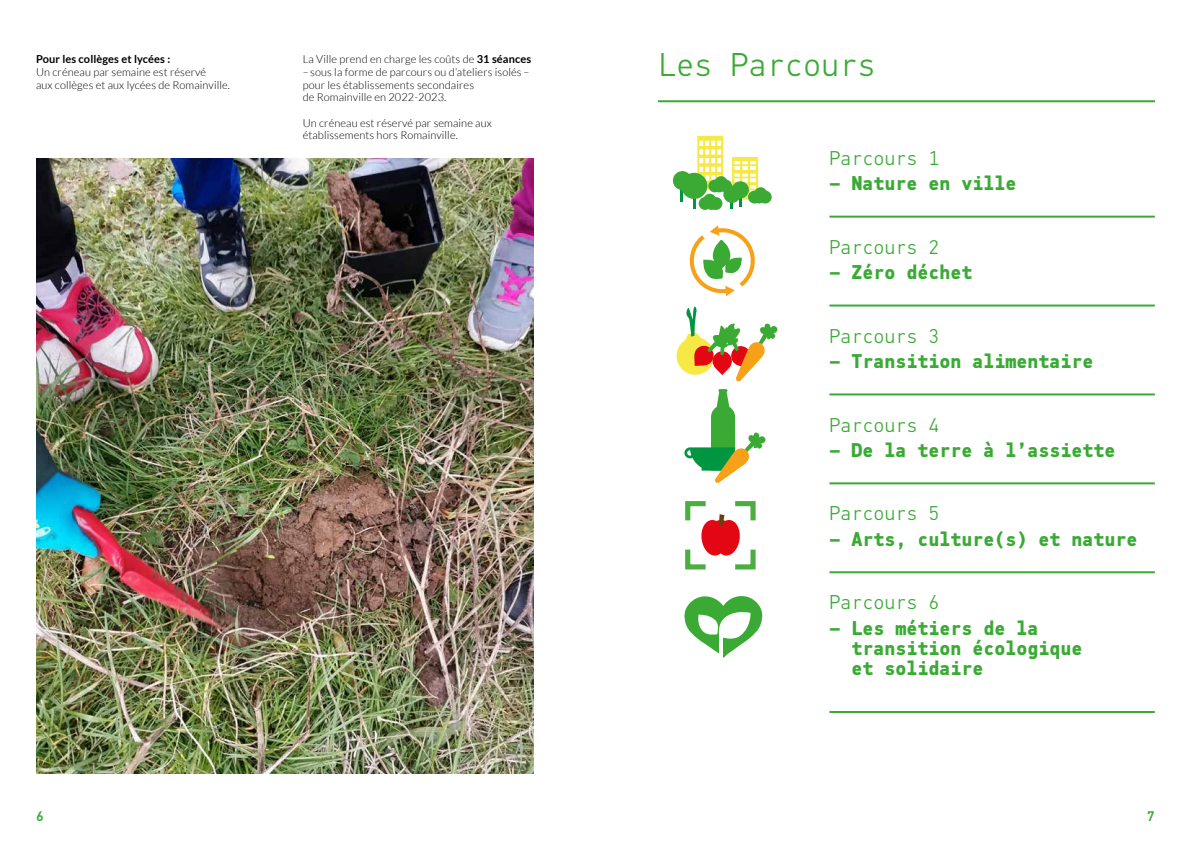
<style>
.page{position:relative;width:1191px;height:842px;background:#fff}
.page>*{position:absolute;margin:0;border:0;box-sizing:border-box;transform-origin:0 0}
.t1{font:300 33px "PFDIN Mono";color:#3aaa35}
.t2{font:700 20px/20px "PFDIN Mono";color:#3aaa35}
.t3{font:300 20px "PFDIN Mono";color:#3aaa35}
.t4{font:500 14px "PFDIN Mono";color:#3aaa35}
.t5{font:300 11px/12.7px "Lato";letter-spacing:.01em;color:#000}
.t6{font:700 11px "Lato";letter-spacing:.01em;color:#000}
.s1{font-weight:700}
</style>
<div class="page">
<hr style="left:829px;top:216px;width:325px;height:2px;background:#3aaa35">
<hr style="left:829px;top:305px;width:325px;height:2px;background:#3aaa35">
<hr style="left:829px;top:393px;width:325px;height:2px;background:#3aaa35">
<hr style="left:829px;top:482px;width:325px;height:2px;background:#3aaa35">
<hr style="left:829px;top:571px;width:325px;height:2px;background:#3aaa35">
<hr style="left:829px;top:711px;width:325px;height:2px;background:#3aaa35">
<hr style="left:658px;top:100px;width:497px;height:2px;background:#3aaa35">
<svg style="left:689px;top:225px;width:66px;height:71px"></svg>
<svg style="left:697px;top:136px;width:26px;height:53px"></svg>
<div style="left:708px;top:180px;width:13px;height:12px;background:#3aaa35;border-radius:50%"></div>
<svg style="left:714px;top:176px;width:13px;height:13px"></svg>
<div style="left:713px;top:180px;width:12px;height:12px;background:#3aaa35;border-radius:50%"></div>
<div style="left:719px;top:180px;width:13px;height:12px;background:#3aaa35;border-radius:50%"></div>
<div style="left:754px;top:187px;width:13px;height:13px;background:#3aaa35;border-radius:50%"></div>
<div style="left:752px;top:191px;width:13px;height:12px;background:#3aaa35;border-radius:50%"></div>
<div style="left:759px;top:191px;width:12px;height:12px;background:#3aaa35;border-radius:50%"></div>
<div style="left:709px;top:197px;width:13px;height:13px;background:#3aaa35;border-radius:50%"></div>
<svg style="left:703px;top:194px;width:13px;height:13px"></svg>
<div style="left:705px;top:197px;width:13px;height:13px;background:#3aaa35;border-radius:50%"></div>
<div style="left:698px;top:197px;width:13px;height:13px;background:#3aaa35;border-radius:50%"></div>
<svg style="left:681px;top:190px;width:2px;height:12px"></svg>
<svg style="left:693px;top:199px;width:2px;height:10px"></svg>
<svg style="left:731px;top:157px;width:27px;height:51px"></svg>
<div style="left:673px;top:171px;width:19px;height:19px;background:#3aaa35;border-radius:50%"></div>
<div style="left:681px;top:173px;width:26px;height:26px;background:#3aaa35;border-radius:50%"></div>
<div style="left:723px;top:186px;width:17px;height:17px;background:#3aaa35;border-radius:50%"></div>
<div style="left:731px;top:181px;width:18px;height:17px;background:#3aaa35;border-radius:50%"></div>
<svg style="left:676px;top:306px;width:102px;height:76px"></svg>
<svg style="left:684px;top:389px;width:82px;height:94px"></svg>
<img style="left:37px;top:158px;width:496px;height:616px">
<svg style="left:684px;top:596px;width:79px;height:62px"></svg>
<hr style="left:719px;top:635px;width:3px;height:27px;background:#fff">
<svg style="left:685px;top:501px;width:71px;height:69px"></svg>
<p class="t6" style="left:36px;top:53px;width:136px">Pour les collèges et lycées :</p>
<p class="t5" style="left:36px;top:66px;width:196px">Un créneau par semaine est réservé<br>aux collèges et aux lycées de Romainville.</p>
<p class="t5" style="left:303px;top:53px;width:230px">La Ville prend en charge les coûts de <span class="s1">31 séances</span></p>
<p class="t5" style="left:303px;top:66px;width:228px">– sous la forme de parcours ou d’ateliers isolés – pour les établissements secondaires<br>de Romainville en 2022-2023.</p>
<p class="t5" style="left:303px;top:116px;width:191px">Un créneau est réservé par semaine aux établissements hors Romainville.</p>
<h1 class="t1" style="left:658px;top:46px;width:219px">Les Parcours</h1>
<h2 class="t3" style="left:829px;top:147px;width:111px">Parcours 1</h2>
<h2 class="t2" style="left:829px;top:174px;width:188px">– Nature en ville</h2>
<h2 class="t3" style="left:829px;top:235px;width:111px">Parcours 2</h2>
<h2 class="t2" style="left:829px;top:263px;width:144px">– Zéro déchet</h2>
<h2 class="t3" style="left:829px;top:324px;width:111px">Parcours 3</h2>
<h2 class="t2" style="left:829px;top:352px;width:265px">– Transition alimentaire</h2>
<h2 class="t3" style="left:829px;top:413px;width:111px">Parcours 4</h2>
<h2 class="t2" style="left:829px;top:440px;width:288px">– De la terre à l’assiette</h2>
<h2 class="t3" style="left:829px;top:502px;width:111px">Parcours 5</h2>
<h2 class="t2" style="left:829px;top:529px;width:310px">– Arts, culture(s) et nature</h2>
<h2 class="t3" style="left:829px;top:591px;width:111px">Parcours 6</h2>
<h2 class="t2" style="left:851px;top:618px;width:232px;text-indent:-22px">– Les métiers de la transition écologique et solidaire</h2>
<p class="t4" style="left:36px;top:808px;width:9px">6</p>
<p class="t4" style="left:1147px;top:808px;width:9px">7</p>
</div>
